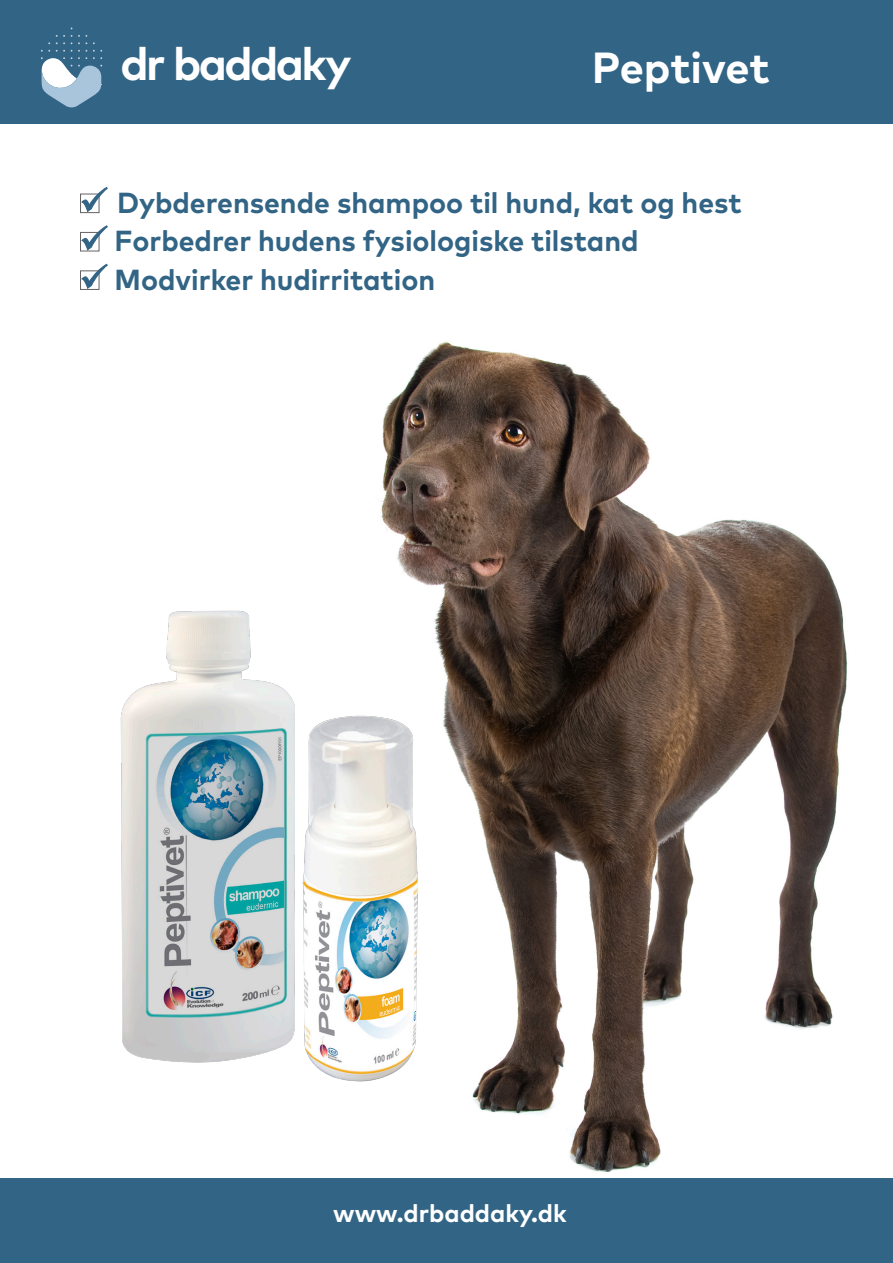
<style>
.page{position:relative;width:893px;height:1263px;background:#fff}
.page>*{position:absolute;margin:0;border:0;box-sizing:border-box;transform-origin:0 0}
.t1{font:700 46.05px "FF Mark Pro";letter-spacing:-.055em;color:#fff}
.t2{font:700 43.5px "FF Mark Pro";letter-spacing:-.005em;color:#fff}
.t3{font:700 28.95px "FF Mark Pro";color:#326485}
.t4{font:700 24.9px "FF Mark Pro";color:#fff}
</style>
<div class="page">
<img style="left:357px;top:341px;width:493px;height:838px">
<div style="left:0;top:0;width:893px;height:123px;background:#326485"></div>
<div style="left:0;top:1179px;width:893px;height:84px;background:#326485"></div>
<svg style="left:41px;top:50px;width:61px;height:58px"></svg>
<svg style="left:56px;top:35px;width:9px;height:9px"></svg>
<svg style="left:78px;top:35px;width:9px;height:9px"></svg>
<img style="left:294px;top:702px;width:135px;height:387px">
<img style="left:120px;top:610px;width:174px;height:453px">
<svg style="left:81px;top:187px;width:27px;height:25px"></svg>
<svg style="left:81px;top:225px;width:27px;height:26px"></svg>
<svg style="left:81px;top:264px;width:27px;height:25px"></svg>
<p class="t1" style="left:120px;top:29px;width:233px">dr baddaky</p>
<p class="t2" style="left:592px;top:35px;width:179px">Peptivet</p>
<p class="t3" style="left:117px;top:181px;width:626px">Dybderensende shampoo til hund, kat og hest</p>
<p class="t3" style="left:115px;top:219px;width:525px">Forbedrer hudens fysiologiske tilstand</p>
<p class="t3" style="left:115px;top:258px;width:322px">Modvirker hudirritation</p>
<p class="t4" style="left:333px;top:1194px;width:235px">www.drbaddaky.dk</p>
</div>
